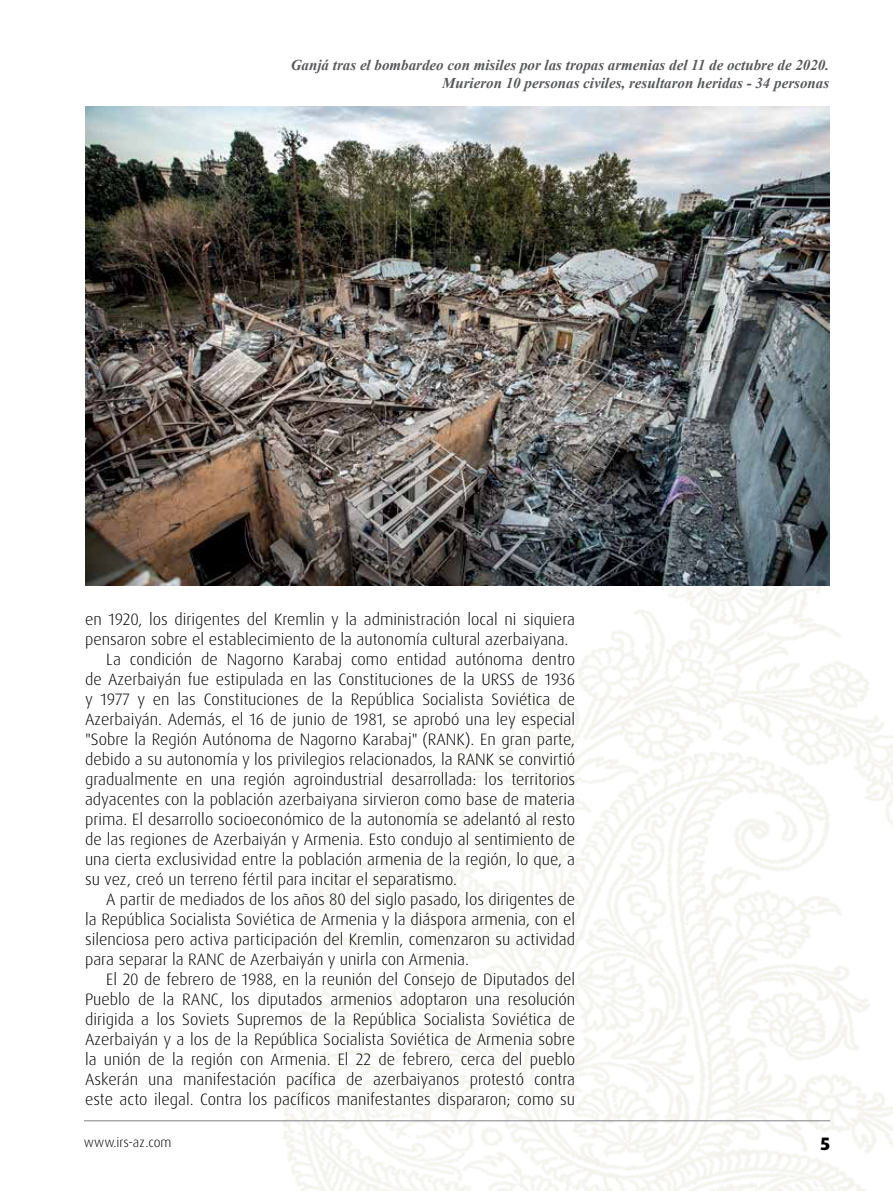
<style>
.page{position:relative;width:893px;height:1191px;background:#fff}
.page>*{position:absolute;margin:0;border:0;box-sizing:border-box;transform-origin:0 0}
.t1{font:800 18px "Dax Pro";color:#000}
.t2{font:300 16.5px "Dax Pro";color:#000}
.t3{font:italic 700 15px/18px "Times New Roman";color:#58595b;text-align:right}
.t4{font:300 13.5px "Dax Pro";color:#000}
</style>
<div class="page">
<img style="left:233px;top:292px;width:660px;height:899px">
<img style="left:85px;top:106px;width:744px;height:479px">
<hr style="left:84px;top:1120px;width:746px;height:1px;background:#808285">
<p class="t3" style="left:291px;top:56px;width:540px">Ganjá tras el bombardeo con misiles por las tropas armenias del 11 de octubre de 2020.<br>Murieron 10 personas civiles, resultaron heridas - 34 personas</p>
<p class="t2" style="left:85px;top:609px;width:492px">en 1920, los dirigentes del Kremlin y la administración local ni siquiera</p>
<p class="t2" style="left:85px;top:629px;width:485px">pensaron sobre el establecimiento de la autonomía cultural azerbaiyana.</p>
<p class="t2" style="left:106px;top:649px;width:470px">La condición de Nagorno Karabaj como entidad autónoma dentro</p>
<p class="t2" style="left:85px;top:669px;width:492px">de Azerbaiyán fue estipulada en las Constituciones de la URSS de 1936</p>
<p class="t2" style="left:85px;top:689px;width:492px">y 1977 y en las Constituciones de la República Socialista Soviética de</p>
<p class="t2" style="left:85px;top:709px;width:492px">Azerbaiyán. Además, el 16 de junio de 1981, se aprobó una ley especial</p>
<p class="t2" style="left:85px;top:729px;width:492px">"Sobre la Región Autónoma de Nagorno Karabaj" (RANK). En gran parte,</p>
<p class="t2" style="left:85px;top:749px;width:492px">debido a su autonomía y los privilegios relacionados, la RANK se convirtió</p>
<p class="t2" style="left:85px;top:769px;width:492px">gradualmente en una región agroindustrial desarrollada: los territorios</p>
<p class="t2" style="left:85px;top:789px;width:492px">adyacentes con la población azerbaiyana sirvieron como base de materia</p>
<p class="t2" style="left:85px;top:809px;width:492px">prima. El desarrollo socioeconómico de la autonomía se adelantó al resto</p>
<p class="t2" style="left:85px;top:828px;width:492px">de las regiones de Azerbaiyán y Armenia. Esto condujo al sentimiento de</p>
<p class="t2" style="left:85px;top:848px;width:492px">una cierta exclusividad entre la población armenia de la región, lo que, a</p>
<p class="t2" style="left:85px;top:868px;width:373px">su vez, creó un terreno fértil para incitar el separatismo.</p>
<p class="t2" style="left:106px;top:888px;width:470px">A partir de mediados de los años 80 del siglo pasado, los dirigentes de</p>
<p class="t2" style="left:85px;top:908px;width:492px">la República Socialista Soviética de Armenia y la diáspora armenia, con el</p>
<p class="t2" style="left:85px;top:928px;width:492px">silenciosa pero activa participación del Kremlin, comenzaron su actividad</p>
<p class="t2" style="left:85px;top:948px;width:385px">para separar la RANC de Azerbaiyán y unirla con Armenia.</p>
<p class="t2" style="left:106px;top:968px;width:470px">El 20 de febrero de 1988, en la reunión del Consejo de Diputados del</p>
<p class="t2" style="left:85px;top:988px;width:492px">Pueblo de la RANC, los diputados armenios adoptaron una resolución</p>
<p class="t2" style="left:85px;top:1008px;width:492px">dirigida a los Soviets Supremos de la República Socialista Soviética de</p>
<p class="t2" style="left:85px;top:1028px;width:492px">Azerbaiyán y a los de la República Socialista Soviética de Armenia sobre</p>
<p class="t2" style="left:85px;top:1048px;width:492px">la unión de la región con Armenia. El 22 de febrero, cerca del pueblo</p>
<p class="t2" style="left:85px;top:1068px;width:492px">Askerán una manifestación pacífica de azerbaiyanos protestó contra</p>
<p class="t2" style="left:85px;top:1088px;width:492px">este acto ilegal. Contra los pacíficos manifestantes dispararon; como su</p>
<p class="t4" style="left:84px;top:1133px;width:89px">www.irs-az.com</p>
<p class="t1" style="left:820px;top:1131px;width:11px">5</p>
</div>
